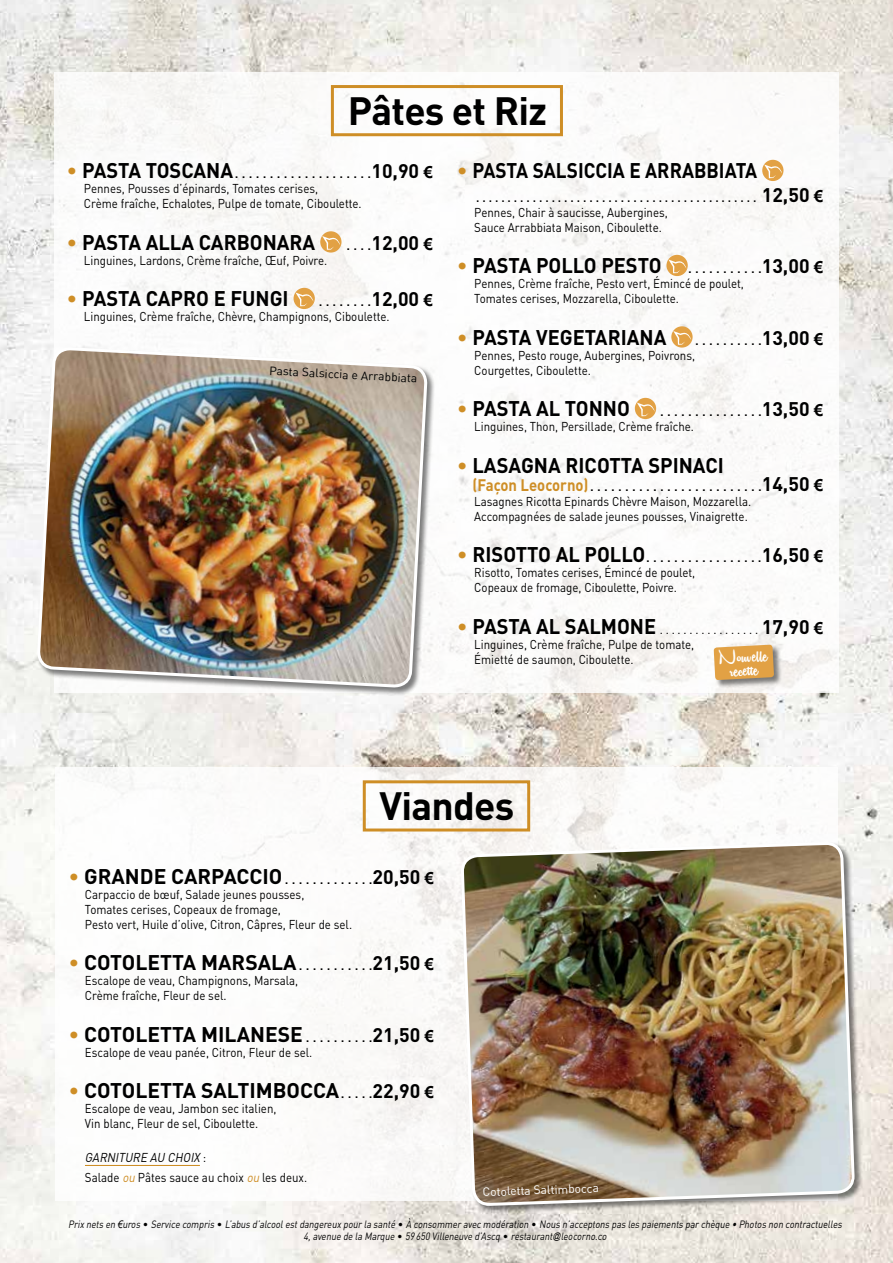
<style>
.page{position:relative;width:893px;height:1263px;background:#fff}
.page>*{position:absolute;margin:0;border:0;box-sizing:border-box;transform-origin:0 0}
.t1{font:700 39px "DIN";letter-spacing:-.02em;color:#000}
.t2{font:700 21px "DIN";color:#000;scale:.95 1}
.t3{font:700 21px "DIN";color:#000}
.t4{font:700 21px "DIN";color:#000;scale:.9 1}
.t5{font:21px "Remachine Script Personal Use";color:#fff}
.t6{font:700 19.5px "DIN";color:#000}
.t7{font:500 13.5px "DIN";color:#000}
.t8{font:500 13.5px "DIN";color:#000;scale:.9 1}
.t9{font:12.75px/15px "DIN";color:#000;scale:.9 1}
.t10{font:italic 12.75px "DIN";color:#000;scale:.9 1}
.t11{font:12px "DIN";color:#000}
.t12{font:12px "DIN";color:#fff}
.t13{font:italic 10.5px/12px "DIN";color:#000;text-align:center;scale:.85 1}
.s1{color:#ce8e26}
.s2{font-weight:700;font-size:19.5px}
.s3{font-family:"Arial";font-weight:700;font-size:16.5px}
.s4{font-weight:500;font-size:13.5px}
.s5{font-family:"Arial";font-size:16.5px}
.s6{font-weight:700;font-size:16.5px;color:#ce8e26}
.s7{font-style:italic}
.s8{font-style:italic;color:#ce8e26}
.s9{font-family:"Arial"}
.s10{font-style:normal}
.s11{font-family:"Arial";font-size:9px}
</style>
<div class="page">
<img style="left:0;top:0;width:893px;height:1263px">
<div style="left:54px;top:72px;width:785px;height:621px;background:#fff"></div>
<div style="left:331px;top:85px;width:232px;height:51px;border:3px solid #ce8e26"></div>
<svg style="left:320px;top:231px;width:21px;height:22px"></svg>
<svg style="left:322px;top:236px;width:18px;height:14px"></svg>
<div style="left:294px;top:288px;width:21px;height:21px;background:#e2a144;border-radius:50%"></div>
<svg style="left:295px;top:292px;width:19px;height:14px"></svg>
<div style="left:762px;top:160px;width:21px;height:21px;background:#e2a144;border-radius:50%"></div>
<svg style="left:764px;top:164px;width:18px;height:14px"></svg>
<svg style="left:666px;top:255px;width:22px;height:21px"></svg>
<svg style="left:668px;top:259px;width:18px;height:14px"></svg>
<svg style="left:671px;top:326px;width:22px;height:22px"></svg>
<svg style="left:673px;top:331px;width:18px;height:14px"></svg>
<div style="left:635px;top:398px;width:21px;height:21px;background:#e2a144;border-radius:50%"></div>
<svg style="left:637px;top:402px;width:18px;height:14px"></svg>
<div style="left:55px;top:767px;width:783px;height:434px;background:#fff"></div>
<div style="left:363px;top:780px;width:167px;height:51px;border:3px solid #ce8e26"></div>
<hr style="left:85px;top:1165px;width:115px;height:1px;background:#ce8e26">
<img style="left:36px;top:346px;width:393px;height:420px">
<div style="left:461px;top:842px;width:402px;height:372px;background:#000;opacity:.5"></div>
<img style="left:462px;top:687px;width:391px;height:576px">
<div style="left:714px;top:644px;width:69px;height:44px;background:#000;opacity:.5"></div>
<svg style="left:714px;top:644px;width:60px;height:36px;background:#dea552"></svg>
<h1 class="t1" style="left:348px;top:85px;width:201px">PÂTES ET RIZ</h1>
<h2 class="t2" style="left:67px;top:157px;width:42px"><span class="s1">•</span> PASTA</h2>
<h2 class="t2" style="left:146px;top:157px;width:26px">TOSCANA</h2>
<p class="t7" style="left:235px;top:165px;width:200px">. . . . . . . . . . . . . . . . . . . <span class="s2">10,90</span> <span class="s3">€</span></p>
<p class="t9" style="left:84px;top:181px;width:310px">Pennes, Pousses d’épinards, Tomates cerises,<br>Crème fraîche, Echalotes, Pulpe de tomate, Ciboulette.</p>
<h2 class="t2" style="left:67px;top:228px;width:42px"><span class="s1">•</span> PASTA</h2>
<h2 class="t2" style="left:146px;top:228px;width:14px">ALLA</h2>
<h2 class="t2" style="left:199px;top:228px;width:28px">CARBONARA</h2>
<h3 class="t6" style="left:347px;top:230px;width:88px"><span class="s4">. . .</span> 12,00 <span class="s5">€</span></h3>
<p class="t9" style="left:84px;top:252px;width:272px">Linguines, Lardons, Crème fraîche, Œuf, Poivre.</p>
<h2 class="t2" style="left:67px;top:285px;width:42px"><span class="s1">•</span> PASTA</h2>
<h2 class="t2" style="left:146px;top:285px;width:27px">CAPRO</h2>
<h2 class="t2" style="left:214px;top:285px;width:77px">E FUNGI</h2>
<p class="t7" style="left:319px;top:293px;width:116px">. . . . . . . <span class="s2">12,00</span> <span class="s3">€</span></p>
<p class="t9" style="left:84px;top:309px;width:341px">Linguines, Crème fraîche, Chèvre, Champignons, Ciboulette.</p>
<p class="t11" style="left:270px;top:363px;width:150px;rotate:3deg">Pasta Salsiccia e Arrabbiata</p>
<h2 class="t4" style="left:457px;top:157px;width:43px"><span class="s1">•</span> PASTA</h2>
<h2 class="t4" style="left:533px;top:157px;width:25px">SALSICCIA</h2>
<h2 class="t4" style="left:629px;top:157px;width:45px">E ARRABBIATA</h2>
<p class="t8" style="left:476px;top:188px;width:387px">. . . . . . . . . . . . . . . . . . . . . . . . . . . . . . . . . . . . . . . . . . . . . <span class="s2">12,50</span> <span class="s3">€</span></p>
<p class="t9" style="left:474px;top:204px;width:217px">Pennes, Chair à saucisse, Aubergines,<br>Sauce Arrabbiata Maison, Ciboulette.</p>
<h2 class="t2" style="left:457px;top:252px;width:42px"><span class="s1">•</span> PASTA</h2>
<h2 class="t2" style="left:536px;top:252px;width:27px">POLLO</h2>
<h2 class="t2" style="left:601px;top:252px;width:27px">PESTO</h2>
<p class="t7" style="left:688px;top:260px;width:137px">. . . . . . . . . . <span class="s2">13,00</span> <span class="s3">€</span></p>
<p class="t9" style="left:474px;top:276px;width:301px">Pennes, Crème fraîche, Pesto vert, Émincé de poulet,<br>Tomates cerises, Mozzarella, Ciboulette.</p>
<h2 class="t2" style="left:457px;top:323px;width:42px"><span class="s1">•</span> PASTA</h2>
<h2 class="t2" style="left:536px;top:323px;width:52px">VEGETARIANA</h2>
<p class="t7" style="left:695px;top:331px;width:130px">. . . . . . . . . <span class="s2">13,00</span> <span class="s3">€</span></p>
<p class="t9" style="left:474px;top:347px;width:247px">Pennes, Pesto rouge, Aubergines, Poivrons,<br>Courgettes, Ciboulette.</p>
<h2 class="t2" style="left:457px;top:395px;width:42px"><span class="s1">•</span> PASTA</h2>
<h2 class="t2" style="left:536px;top:395px;width:57px">AL TONNO</h2>
<p class="t7" style="left:660px;top:403px;width:165px">. . . . . . . . . . . . . . <span class="s2">13,50</span> <span class="s3">€</span></p>
<p class="t9" style="left:474px;top:419px;width:246px">Linguines, Thon, Persillade, Crème fraîche.</p>
<h2 class="t2" style="left:457px;top:451px;width:140px"><span class="s1">•</span> LASAGNA RICOTTA</h2>
<h2 class="t2" style="left:648px;top:451px;width:25px">SPINACI</h2>
<p class="t7" style="left:472px;top:477px;width:352px"><span class="s6">(FAÇON LEOCORNO)</span> . . . . . . . . . . . . . . . . . . . . . . . . <span class="s2">14,50</span> <span class="s3">€</span></p>
<p class="t9" style="left:474px;top:493px;width:309px">Lasagnes Ricotta Epinards Chèvre Maison, Mozzarella.<br>Accompagnées de salade jeunes pousses, Vinaigrette.</p>
<h2 class="t2" style="left:457px;top:541px;width:42px"><span class="s1">•</span> RISOTTO</h2>
<h2 class="t2" style="left:556px;top:541px;width:57px">AL POLLO</h2>
<p class="t7" style="left:646px;top:549px;width:179px">. . . . . . . . . . . . . . . . <span class="s2">16,50</span> <span class="s3">€</span></p>
<p class="t9" style="left:474px;top:565px;width:247px">Risotto, Tomates cerises, Émincé de poulet,<br>Copeaux de fromage, Ciboulette, Poivre.</p>
<h2 class="t2" style="left:457px;top:612px;width:42px"><span class="s1">•</span> PASTA</h2>
<h2 class="t2" style="left:536px;top:612px;width:58px">AL SALMONE</h2>
<p class="t9" style="left:657px;top:621px;width:5px">..................</p>
<h3 class="t6" style="left:762px;top:614px;width:63px">17,90 <span class="s5">€</span></h3>
<p class="t9" style="left:474px;top:636px;width:246px">Linguines, Crème fraîche, Pulpe de tomate,<br>Émietté de saumon, Ciboulette.</p>
<h2 class="t5" style="left:718px;top:645px;width:50px;rotate:-3deg">Nouvelle</h2>
<h2 class="t5" style="left:729px;top:658px;width:30px;rotate:-3deg">recette</h2>
<h1 class="t1" style="left:380px;top:780px;width:136px">VIANDES</h1>
<h2 class="t3" style="left:69px;top:862px;width:30px"><span class="s1">•</span> GRANDE</h2>
<h2 class="t3" style="left:171px;top:862px;width:26px">CARPACCIO</h2>
<p class="t7" style="left:285px;top:870px;width:151px">. . . . . . . . . . . . <span class="s2">20,50</span> <span class="s3">€</span></p>
<p class="t9" style="left:85px;top:886px;width:298px">Carpaccio de bœuf, Salade jeunes pousses,<br>Tomates cerises, Copeaux de fromage,<br>Pesto vert, H uile d’olive, Citron, Câpres, Fleur de sel.</p>
<h2 class="t3" style="left:69px;top:949px;width:42px"><span class="s1">•</span> COTOLETTA</h2>
<h2 class="t3" style="left:201px;top:949px;width:32px">MARSALA</h2>
<p class="t7" style="left:299px;top:957px;width:137px">. . . . . . . . . . <span class="s2">21,50</span> <span class="s3">€</span></p>
<p class="t9" style="left:85px;top:973px;width:239px">Escalope de veau, Champignons, Marsala,<br>Crème fraîche, Fleur de sel.</p>
<h2 class="t3" style="left:69px;top:1020px;width:42px"><span class="s1">•</span> COTOLETTA</h2>
<h2 class="t3" style="left:201px;top:1020px;width:30px">MILANESE</h2>
<p class="t7" style="left:306px;top:1028px;width:130px">. . . . . . . . . <span class="s2">21,50</span> <span class="s3">€</span></p>
<p class="t9" style="left:85px;top:1044px;width:254px">Escalope de veau panée, Citron, Fleur de sel.</p>
<h2 class="t3" style="left:69px;top:1077px;width:42px"><span class="s1">•</span> COTOLETTA</h2>
<h2 class="t3" style="left:201px;top:1077px;width:26px">SALTIMBOCCA</h2>
<h3 class="t6" style="left:341px;top:1078px;width:95px"><span class="s4">. . . .</span> 22,90 <span class="s5">€</span></h3>
<p class="t9" style="left:85px;top:1101px;width:214px">Escalope de veau, Jambon sec italien,<br>Vin blanc, Fleur de sel, Ciboulette.</p>
<p class="t10" style="left:85px;top:1150px;width:17px">Garniture</p>
<p class="t9" style="left:85px;top:1148px;width:248px;line-height:19.2px;text-indent:65px"><span class="s7">au choix</span> :<br>Salade <span class="s8">ou</span> Pâtes sauce au choix <span class="s8">ou</span> les deux.</p>
<p class="t13" style="left:68px;top:1218px;width:914px">Prix nets en <span class="s9">€</span>uros <span class="s10">•</span> Service compris <span class="s10">•</span> L’abus d’alcoolestdangereux pourla santé <span class="s10">•</span> à consommeravec modération <span class="s10">•</span> Nous n’acceptons pas les paiements parchèque • Photos non contractuelles<br>4,avenue de la Marque <span class="s10">•</span> 59650 Villeneuve d’Ascq <span class="s10">•</span> restaurant<span class="s11">@</span>leocorno.co</p>
<p class="t12" style="left:482px;top:1184px;width:118px;rotate:-2deg">Cotoletta Saltimbocca</p>
</div>
